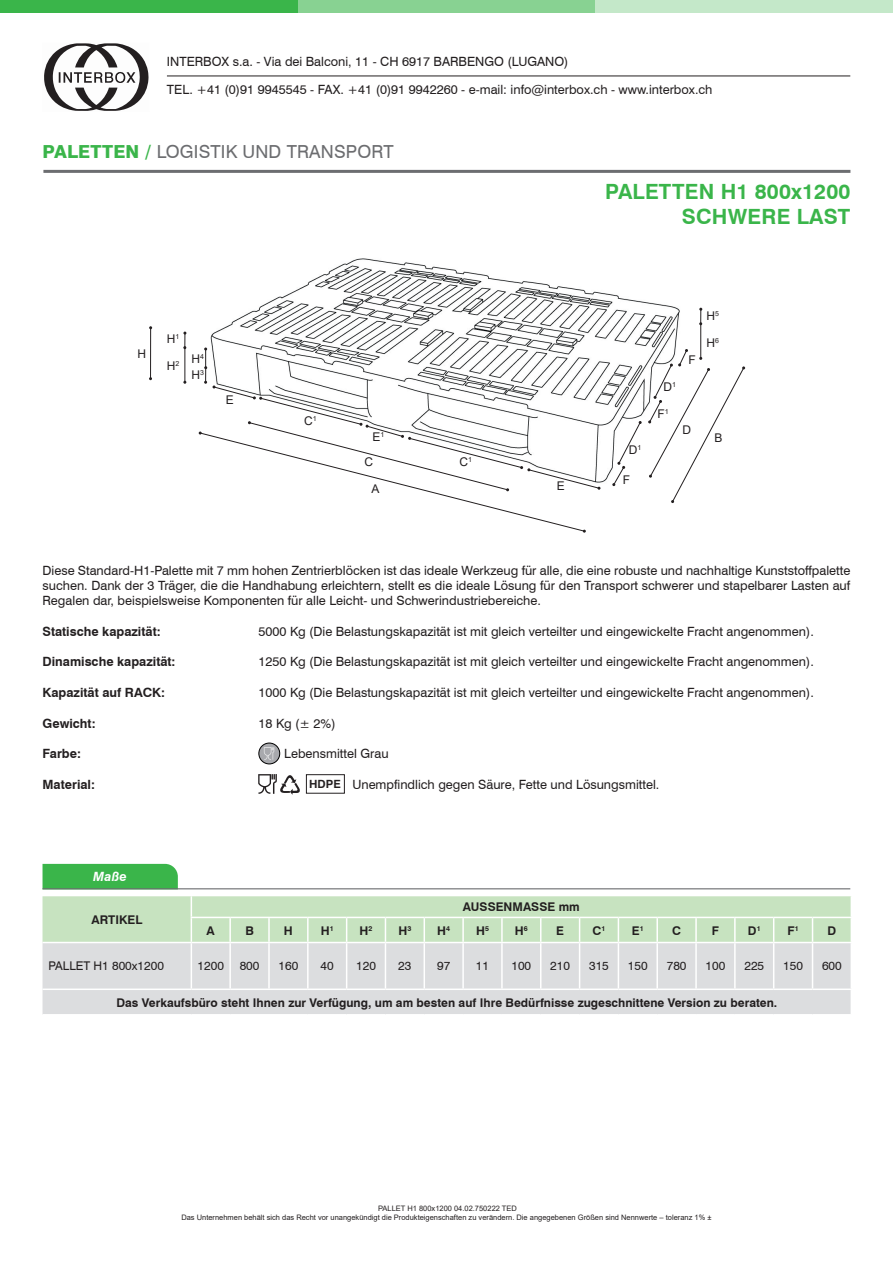
<style>
.page{position:relative;width:893px;height:1263px;background:#fff}
.page>*{position:absolute;margin:0;border:0;box-sizing:border-box;transform-origin:0 0}
.t1{font:700 21px/25.2px "Swiss 721 BT";letter-spacing:.01em;color:#3ab54a;text-align:right}
.t2{font:18px "Swiss 721 BT";letter-spacing:.01em;color:#6c6d70}
.t3{font:12.75px/15.3px "Swiss 721 BT";color:#231f20;text-align:justify}
.t4{font:700 12.75px "Swiss 721 BT";color:#231f20}
.t5{font:italic 700 12.75px "Swiss 721 BT";color:#fff}
.t6{font:700 12px "Swiss 721 BT";color:#231f20}
.t7{font:12px "Swiss 721 BT";color:#231f20}
.t8{font:12px/16.4px "Arial";color:#231f20}
.t9{font:700 11.25px "Swiss 721 BT";color:#231f20}
.t10{font:7.5px/9px "Arial";color:#231f20;text-align:center}
.s1{font-weight:800;color:#3ab54a}
</style>
<div class="page">
<div style="left:0;top:0;width:298px;height:13px;background:#3ab54a"></div>
<div style="left:298px;top:0;width:297px;height:13px;background:#88d292"></div>
<div style="left:595px;top:0;width:298px;height:13px;background:#c4e8c9"></div>
<hr style="left:43px;top:170px;width:807px;height:3px;background:#6c6d70">
<div style="left:43px;top:943px;width:808px;height:71px;background:#dcdddf"></div>
<hr style="left:43px;top:988px;width:148px;height:2px;background:#fff">
<hr style="left:191px;top:988px;width:39px;height:2px;background:#fff">
<hr style="left:230px;top:988px;width:39px;height:2px;background:#fff">
<hr style="left:269px;top:988px;width:39px;height:2px;background:#fff">
<hr style="left:308px;top:988px;width:39px;height:2px;background:#fff">
<hr style="left:347px;top:988px;width:38px;height:2px;background:#fff">
<hr style="left:385px;top:988px;width:39px;height:2px;background:#fff">
<hr style="left:424px;top:988px;width:39px;height:2px;background:#fff">
<hr style="left:463px;top:988px;width:39px;height:2px;background:#fff">
<hr style="left:502px;top:988px;width:39px;height:2px;background:#fff">
<hr style="left:541px;top:988px;width:39px;height:2px;background:#fff">
<hr style="left:580px;top:988px;width:38px;height:2px;background:#fff">
<hr style="left:618px;top:988px;width:39px;height:2px;background:#fff">
<hr style="left:657px;top:988px;width:39px;height:2px;background:#fff">
<hr style="left:696px;top:988px;width:39px;height:2px;background:#fff">
<hr style="left:735px;top:988px;width:39px;height:2px;background:#fff">
<hr style="left:774px;top:988px;width:38px;height:2px;background:#fff">
<hr style="left:812px;top:988px;width:40px;height:2px;background:#fff">
<hr style="left:191px;top:943px;width:1px;height:45px;background:#fff">
<hr style="left:229px;top:943px;width:2px;height:45px;background:#fff">
<hr style="left:268px;top:943px;width:2px;height:45px;background:#fff">
<hr style="left:307px;top:943px;width:2px;height:45px;background:#fff">
<hr style="left:346px;top:943px;width:1px;height:45px;background:#fff">
<hr style="left:385px;top:943px;width:1px;height:45px;background:#fff">
<hr style="left:424px;top:943px;width:1px;height:45px;background:#fff">
<hr style="left:462px;top:943px;width:2px;height:45px;background:#fff">
<hr style="left:501px;top:943px;width:2px;height:45px;background:#fff">
<hr style="left:540px;top:943px;width:1px;height:45px;background:#fff">
<hr style="left:579px;top:943px;width:1px;height:45px;background:#fff">
<hr style="left:618px;top:943px;width:1px;height:45px;background:#fff">
<hr style="left:656px;top:943px;width:2px;height:45px;background:#fff">
<hr style="left:695px;top:943px;width:2px;height:45px;background:#fff">
<hr style="left:734px;top:943px;width:2px;height:45px;background:#fff">
<hr style="left:773px;top:943px;width:1px;height:45px;background:#fff">
<hr style="left:812px;top:943px;width:1px;height:45px;background:#fff">
<svg style="left:43px;top:896px;width:808px;height:46px;background:#cae4c3"></svg>
<div style="left:43px;top:864px;width:135px;height:24px;background:#3ab54a"></div>
<hr style="left:43px;top:888px;width:807px;height:1px;background:#6c6d70">
<svg style="left:259px;top:743px;width:21px;height:21px"></svg>
<div style="left:259px;top:743px;width:21px;height:21px;border:1px solid #000;border-radius:50%"></div>
<svg style="left:264px;top:748px;width:11px;height:11px"></svg>
<div style="left:306px;top:774px;width:39px;height:19px;border:1px solid #231f20"></div>
<img style="left:259px;top:774px;width:17px;height:19px">
<img style="left:281px;top:775px;width:18px;height:19px">
<img style="left:210px;top:258px;width:470px;height:225px">
<svg style="left:612px;top:421px;width:30px;height:65px"></svg>
<hr style="left:150px;top:328px;width:1px;height:51px;background:#231f20">
<svg style="left:183px;top:332px;width:3px;height:17px"></svg>
<hr style="left:184px;top:347px;width:1px;height:35px;background:#231f20">
<svg style="left:199px;top:347px;width:401px;height:186px"></svg>
<svg style="left:699px;top:308px;width:3px;height:17px"></svg>
<hr style="left:700px;top:323px;width:1px;height:35px;background:#231f20">
<svg style="left:648px;top:349px;width:97px;height:154px"></svg>
<svg style="left:44px;top:43px;width:105px;height:68px"></svg>
<hr style="left:167px;top:76px;width:683px;height:1px;background:#231f20">
<p class="t3" style="left:167px;top:54px;width:403px">INTERBOX s.a. - Via dei Balconi, 11 - CH 6917 BARBENGO (LUGANO)</p>
<p class="t3" style="left:167px;top:82px;width:547px">TEL. +41 (0)91 9945545 - FAX. +41 (0)91 9942260 - e-mail: info@interbox.ch - www.interbox.ch</p>
<h2 class="t2" style="left:43px;top:141px;width:353px"><span class="s1">PALETTEN /</span> LOGISTIK UND TRANSPORT</h2>
<p class="t8" style="left:138px;top:345px;width:10px">H</p>
<p class="t8" style="left:167px;top:326px;width:14px;line-height:26.4px">H<sup>1<br></sup>H<sup>2</sup></p>
<p class="t8" style="left:191px;top:351px;width:14px">H<sup>4<br></sup>H<sup>3</sup></p>
<p class="t8" style="left:226px;top:392px;width:10px">E</p>
<p class="t8" style="left:304px;top:412px;width:14px">C<sup>1</sup></p>
<p class="t8" style="left:373px;top:428px;width:13px">E<sup>1</sup></p>
<p class="t8" style="left:364px;top:453px;width:10px">C</p>
<p class="t8" style="left:459px;top:453px;width:14px">C<sup>1</sup></p>
<p class="t8" style="left:372px;top:480px;width:10px">A</p>
<p class="t8" style="left:557px;top:478px;width:10px">E</p>
<h1 class="t1" style="left:605px;top:178px;width:247px">PALETTEN H1 800x1200<br>SCHWERE LAST</h1>
<p class="t8" style="left:629px;top:441px;width:14px">D<sup>1</sup></p>
<p class="t8" style="left:623px;top:471px;width:9px">F</p>
<p class="t8" style="left:663px;top:378px;width:14px">D<sup>1</sup></p>
<p class="t8" style="left:658px;top:405px;width:13px">F<sup>1</sup></p>
<p class="t8" style="left:688px;top:352px;width:9px">F</p>
<p class="t8" style="left:682px;top:421px;width:10px">D</p>
<p class="t8" style="left:706px;top:308px;width:14px">H<sup>5</sup></p>
<p class="t8" style="left:706px;top:334px;width:14px">H<sup>6</sup></p>
<p class="t8" style="left:715px;top:430px;width:10px">B</p>
<p class="t3" style="left:43px;top:562px;width:809px">Diese Standard-H1-Palette mit 7 mm hohen Zentrierblöcken ist das ideale Werkzeug für alle, die eine robuste und nachhaltige Kunststoffpalette suchen. Dank der 3 Träger, die die Handhabung erleichtern, stellt es die ideale Lösung für den Transport schwerer und stapelbarer Lasten auf Regalen dar, beispielsweise Komponenten für alle Leicht- und Schwerindustriebereiche.</p>
<p class="t4" style="left:43px;top:623px;width:120px">Statische kapazität:</p>
<p class="t3" style="left:259px;top:623px;width:557px">5000 Kg (Die Belastungskapazität ist mit gleich verteilter und eingewickelte Fracht angenommen).</p>
<p class="t4" style="left:43px;top:654px;width:135px">Dinamische kapazität:</p>
<p class="t3" style="left:259px;top:654px;width:557px">1250 Kg (Die Belastungskapazität ist mit gleich verteilter und eingewickelte Fracht angenommen).</p>
<p class="t4" style="left:43px;top:685px;width:124px">Kapazität auf RACK:</p>
<p class="t3" style="left:259px;top:685px;width:557px">1000 Kg (Die Belastungskapazität ist mit gleich verteilter und eingewickelte Fracht angenommen).</p>
<p class="t4" style="left:43px;top:715px;width:55px">Gewicht:</p>
<p class="t3" style="left:259px;top:715px;width:79px">18 Kg (± 2%)</p>
<p class="t4" style="left:43px;top:746px;width:40px">Farbe:</p>
<p class="t3" style="left:284px;top:746px;width:106px">Lebensmittel Grau</p>
<p class="t4" style="left:43px;top:776px;width:54px">Material:</p>
<p class="t3" style="left:352px;top:776px;width:309px">Unempfindlich gegen Säure, Fette und Lösungsmittel.</p>
<p class="t9" style="left:309px;top:777px;width:33px">HDPE</p>
<p class="t5" style="left:93px;top:869px;width:35px">Maße</p>
<p class="t6" style="left:92px;top:912px;width:52px">ARTIKEL</p>
<p class="t6" style="left:463px;top:900px;width:118px">AUSSENMASSE mm</p>
<p class="t6" style="left:207px;top:923px;width:10px">A</p>
<p class="t6" style="left:245px;top:923px;width:10px">B</p>
<p class="t6" style="left:284px;top:923px;width:10px">H</p>
<p class="t6" style="left:321px;top:923px;width:14px">H<sup>1</sup></p>
<p class="t6" style="left:360px;top:923px;width:14px">H<sup>2</sup></p>
<p class="t6" style="left:398px;top:923px;width:14px">H<sup>3</sup></p>
<p class="t6" style="left:437px;top:923px;width:14px">H<sup>4</sup></p>
<p class="t6" style="left:476px;top:923px;width:14px">H<sup>5</sup></p>
<p class="t6" style="left:515px;top:923px;width:14px">H<sup>6</sup></p>
<p class="t6" style="left:556px;top:923px;width:9px">E</p>
<p class="t6" style="left:593px;top:923px;width:14px">C<sup>1</sup></p>
<p class="t6" style="left:632px;top:923px;width:13px">E<sup>1</sup></p>
<p class="t6" style="left:672px;top:923px;width:10px">C</p>
<p class="t6" style="left:712px;top:923px;width:9px">F</p>
<p class="t6" style="left:748px;top:923px;width:14px">D<sup>1</sup></p>
<p class="t6" style="left:787px;top:923px;width:13px">F<sup>1</sup></p>
<p class="t6" style="left:828px;top:923px;width:10px">D</p>
<p class="t7" style="left:49px;top:959px;width:117px">PALLET H1 800x1200</p>
<p class="t7" style="left:198px;top:959px;width:28px">1200</p>
<p class="t7" style="left:240px;top:959px;width:21px">800</p>
<p class="t7" style="left:279px;top:959px;width:21px">160</p>
<p class="t7" style="left:321px;top:959px;width:15px">40</p>
<p class="t7" style="left:356px;top:959px;width:21px">120</p>
<p class="t7" style="left:398px;top:959px;width:15px">23</p>
<p class="t7" style="left:437px;top:959px;width:15px">97</p>
<p class="t7" style="left:476px;top:959px;width:15px">11</p>
<p class="t7" style="left:511px;top:959px;width:21px">100</p>
<p class="t7" style="left:550px;top:959px;width:21px">210</p>
<p class="t7" style="left:589px;top:959px;width:21px">315</p>
<p class="t7" style="left:628px;top:959px;width:21px">150</p>
<p class="t7" style="left:667px;top:959px;width:21px">780</p>
<p class="t7" style="left:706px;top:959px;width:21px">100</p>
<p class="t7" style="left:744px;top:959px;width:21px">225</p>
<p class="t7" style="left:783px;top:959px;width:21px">150</p>
<p class="t7" style="left:822px;top:959px;width:21px">600</p>
<p class="t6" style="left:117px;top:995px;width:662px">Das Verkaufsbüro steht Ihnen zur Verfügung, um am besten auf Ihre Bedürfnisse zugeschnittene Version zu beraten.</p>
<p class="t10" style="left:181px;top:1204px;width:532px">PALLET H1 800x1200 04.02.750222 TED<br>Das Unternehmen behält sich das Recht vor unangekündigt die Produkteigenschaften zu verändern. Die angegebenen Größen sind Nennwerte – toleranz 1% ±</p>
</div>
